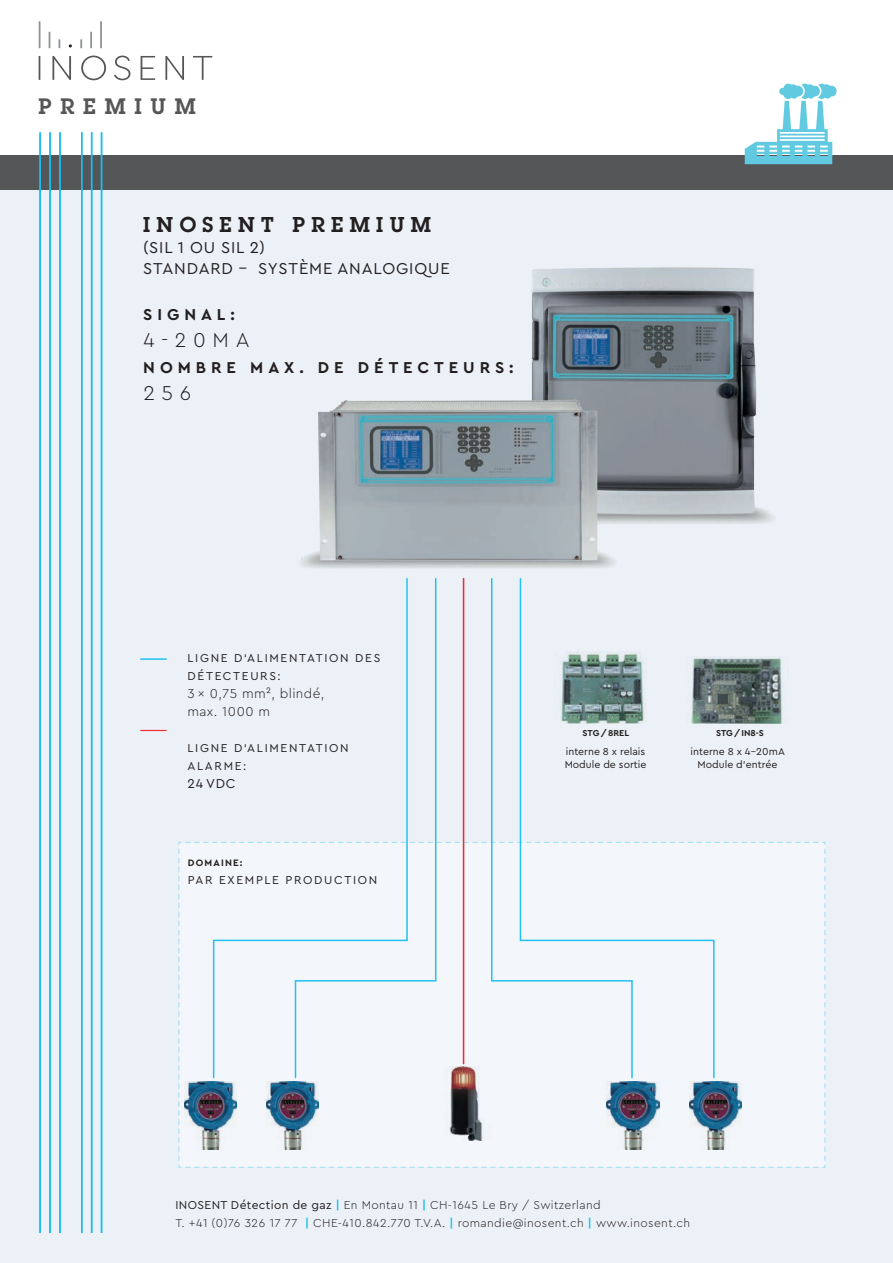
<style>
.page{position:relative;width:893px;height:1263px;background:#fff}
.page>*{position:absolute;margin:0;border:0;box-sizing:border-box;transform-origin:0 0}
.t1{font:600 21.9px "Lubalin Graph";letter-spacing:.4em;color:#555657}
.t2{font:600 21px "Lubalin Graph";letter-spacing:.3em;color:#231f20}
.t3{font:300 21px "Cera PRO";letter-spacing:.32em;color:#231f20}
.t4{font:16.5px/21px "Cera PRO";letter-spacing:.05em;color:#231f20}
.t5{font:700 16.5px "Cera PRO";letter-spacing:.3em;color:#231f20}
.t6{font:300 13.5px/18px "Cera PRO";letter-spacing:.03em;color:#231f20}
.t7{font:13.5px "Cera PRO";color:#231f20}
.t8{font:300 12px/18px "Cera PRO";letter-spacing:.03em;color:#231f20}
.t9{font:12px/18px "Cera PRO";letter-spacing:.14em;color:#231f20}
.t10{font:10.5px/13.5px "Cera PRO";color:#231f20}
.t11{font:700 9.75px "Cera PRO";letter-spacing:.12em;color:#231f20}
.t12{font:700 9px "Cera PRO";color:#231f20}
.s1{font-weight:400}
.s2{font-weight:700;color:#15bef1}
</style>
<div class="page">
<div style="left:0;top:157px;width:893px;height:1106px;background:#ecf1f7"></div>
<div style="left:0;top:156px;width:893px;height:34px;background:#555657"></div>
<svg style="left:39px;top:56px;width:173px;height:24px"></svg>
<svg style="left:39px;top:21px;width:1px;height:27px"></svg>
<svg style="left:49px;top:32px;width:1px;height:16px"></svg>
<hr style="left:100px;top:21px;width:2px;height:27px;background:#8d9194">
<svg style="left:90px;top:32px;width:2px;height:16px"></svg>
<svg style="left:80px;top:39px;width:2px;height:9px"></svg>
<hr style="left:39px;top:132px;width:2px;height:1101px;background:#15bef1">
<hr style="left:49px;top:132px;width:2px;height:1101px;background:#15bef1">
<hr style="left:59px;top:132px;width:2px;height:1101px;background:#15bef1">
<hr style="left:101px;top:132px;width:1px;height:1101px;background:#15bef1">
<hr style="left:91px;top:132px;width:1px;height:1101px;background:#15bef1">
<hr style="left:81px;top:132px;width:1px;height:1101px;background:#15bef1">
<svg style="left:745px;top:84px;width:92px;height:80px"></svg>
<svg style="left:178px;top:842px;width:648px;height:326px"></svg>
<img style="left:300px;top:267px;width:475px;height:318px">
<hr style="left:141px;top:658px;width:25px;height:2px;background:#21c2f3">
<svg style="left:141px;top:730px;width:25px;height:1px"></svg>
<img style="left:434px;top:1067px;width:61px;height:74px">
<img style="left:184px;top:1082px;width:53px;height:68px">
<img style="left:267px;top:1082px;width:52px;height:68px">
<img style="left:607px;top:1082px;width:52px;height:68px">
<img style="left:689px;top:1082px;width:52px;height:68px">
<svg style="left:212px;top:842px;width:82px;height:237px"></svg>
<hr style="left:463px;top:579px;width:1px;height:485px;background:#ee2d34">
<svg style="left:294px;top:577px;width:143px;height:502px"></svg>
<svg style="left:633px;top:577px;width:82px;height:502px"></svg>
<svg style="left:490px;top:577px;width:143px;height:502px"></svg>
<img style="left:686px;top:656px;width:97px;height:67px">
<h1 class="t1" style="left:39px;top:92px;width:159px">PREMIUM</h1>
<h2 class="t2" style="left:143px;top:211px;width:289px">INOSENT PREMIUM</h2>
<h3 class="t4" style="left:143px;top:236px;width:308px">(SIL 1 OU SIL 2)<br>STANDARD – SYSTÈME ANALOGIQUE</h3>
<h3 class="t5" style="left:143px;top:304px;width:93px">SIGNAL:</h3>
<h2 class="t3" style="left:143px;top:326px;width:108px">4-20MA</h2>
<h3 class="t5" style="left:143px;top:356px;width:372px">NOMBRE MAX. DE DÉTECTEURS:</h3>
<h2 class="t3" style="left:143px;top:379px;width:49px">256</h2>
<p class="t9" style="left:188px;top:648px;width:194px">LIGNE D‘ALIMENTATION DES<br>DÉTECTEURS:</p>
<p class="t6" style="left:187px;top:683px;width:139px">3 × 0,75 mm², blindé, max. 1000 m</p>
<p class="t9" style="left:188px;top:738px;width:163px">LIGNE D‘ALIMENTATION<br>ALARME:</p>
<p class="t7" style="left:188px;top:774px;width:50px">24 VDC</p>
<p class="t11" style="left:188px;top:856px;width:56px">DOMAINE:</p>
<p class="t9" style="left:188px;top:871px;width:191px">PAR EXEMPLE PRODUCTION</p>
<p class="t12" style="left:582px;top:727px;width:48px">STG/8REL</p>
<p class="t10" style="left:565px;top:744px;width:83px">interne 8 x relais<br>Module de sortie</p>
<p class="t12" style="left:716px;top:727px;width:49px">STG/IN8-S</p>
<p class="t10" style="left:691px;top:744px;width:96px;text-align:center">interne 8 x 4–20mA<br>Module d‘entrée</p>
<p class="t8" style="left:175px;top:1195px;width:516px"><span class="s1">INOSENT Détection de gaz</span> <span class="s2">|</span> En Montau 11 <span class="s2">|</span> CH-1645 Le Bry / Switzerland<br>T. +41 (0)76 326 17 77 <span class="s2">|</span> CHE-410.842.770 T.V.A. <span class="s2">|</span> romandie@inosent.ch <span class="s2">|</span> www.inosent.ch</p>
</div>
